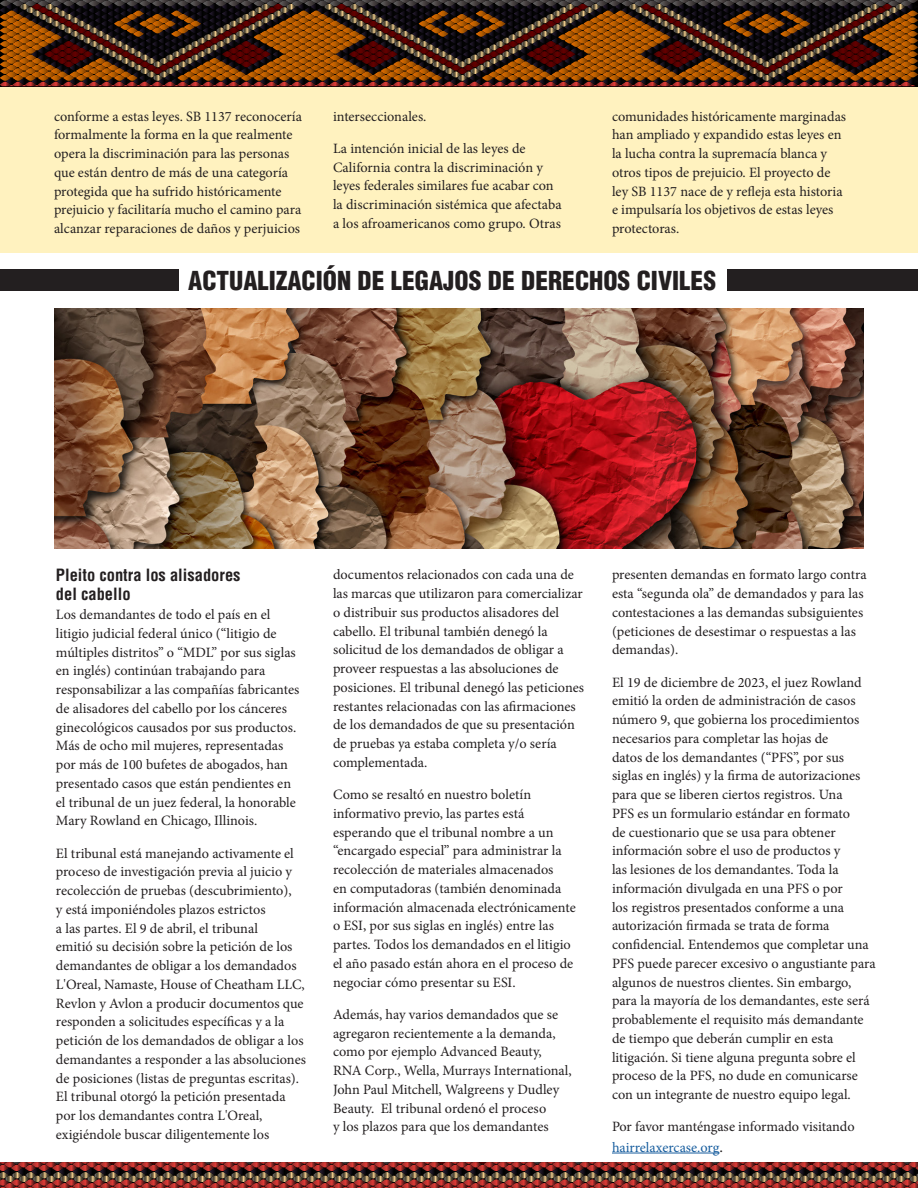
<style>
.page{position:relative;width:918px;height:1188px;background:#fff}
.page>*{position:absolute;margin:0;border:0;box-sizing:border-box;transform-origin:0 0}
.t1{font:900 condensed 25.5px "Helvetica LT Std";color:#231f20}
.t2{font:700 condensed 16.5px "Helvetica LT Std";color:#231f20}
.New_Body{font:14.25px/18.8px "Minion Pro";color:#231f20}
.s1{color:#175d9e}
.s2{font-size:15.75px}
</style>
<div class="page">
<div style="left:0;top:0;width:918px;height:253px;background:#fff2bf"></div>
<svg style="left:0;top:0;width:918px;height:86px;background:#562d12"></svg>
<svg style="left:0;top:1162px;width:918px;height:26px;background:#76342c"></svg>
<hr style="left:612px;top:1153px;width:107px;height:1px;background:#175d9e">
<div style="left:727px;top:269px;width:191px;height:22px;background:#231f20"></div>
<div style="left:0;top:269px;width:178px;height:22px;background:#231f20"></div>
<img style="left:54px;top:309px;width:810px;height:240px">
<p class="New_Body" style="left:54px;top:107px;width:250px">conforme a estas leyes. SB 1137 reconocería formalmente la forma en la que realmente opera la discriminación para las personas que están dentro de más de una categoría protegida que ha sufrido históricamente prejuicio y facilitaría mucho el camino para alcanzar reparaciones de daños y perjuicios</p>
<p class="New_Body" style="left:333px;top:107px;width:95px">interseccionales.</p>
<p class="New_Body" style="left:333px;top:139px;width:230px">La intención inicial de las leyes de California contra la discriminación y leyes federales similares fue acabar con la discriminación sistémica que afectaba a los afroamericanos como grupo. Otras</p>
<p class="New_Body" style="left:612px;top:107px;width:236px">comunidades históricamente marginadas han ampliado y expandido estas leyes en la lucha contra la supremacía blanca y otros tipos de prejuicio. El proyecto de ley SB 1137 nace de y refleja esta historia e impulsaría los objetivos de estas leyes protectoras.</p>
<p class="t1" style="left:188px;top:265px;width:529px">ACTUALIZACIÓN DE LEGAJOS DE DERECHOS CIVILES</p>
<p class="t2" style="left:56px;top:564px;width:186px">Pleito contra los alisadores</p>
<p class="t2" style="left:56px;top:584px;width:76px">del cabello</p>
<p class="New_Body" style="left:56px;top:605px;width:245px">Los demandantes de todo el país en el litigio judicial federal único (“litigio de múltiples distritos” o “MDL” por sus siglas en inglés) continúan trabajando para responsabilizar a las compañías fabricantes de alisadores del cabello por los cánceres ginecológicos causados por sus productos.<br>Más de ocho mil mujeres, representadas por más de 100 bufetes de abogados, han presentado casos que están pendientes en el tribunal de un juez federal, la honorable Mary Rowland en Chicago, Illinois.</p>
<p class="New_Body" style="left:56px;top:844px;width:252px">El tribunal está manejando activamente el proceso de investigación previa al juicio y recolección de pruebas (descubrimiento),<br>y está imponiéndoles plazos estrictos<br>a las partes. El 9 de abril, el tribunal<br>emitió su decisión sobre la petición de los demandantes de obligar a los demandados L'Oreal, Namaste, House of Cheatham LLC, Revlon y Avlon a producir documentos que responden a solicitudes específicas y a la petición de los demandados de obligar a los demandantes a responder a las absoluciones de posiciones (listas de preguntas escritas).<br>El tribunal otorgó la petición presentada por los demandantes contra L'Oreal, exigiéndole buscar diligentemente los</p>
<p class="New_Body" style="left:333px;top:565px;width:253px">documentos relacionados con cada una de las marcas que utilizaron para comercializar o distribuir sus productos alisadores del cabello. El tribunal también denegó la solicitud de los demandados de obligar a proveer respuestas a las absoluciones de posiciones. El tribunal denegó las peticiones restantes relacionadas con las afirmaciones de los demandados de que su presentación de pruebas ya estaba completa y/o sería complementada.</p>
<p class="New_Body" style="left:333px;top:785px;width:244px">Como se resaltó en nuestro boletín informativo previo, las partes está esperando que el tribunal nombre a un “encargado especial” para administrar la recolección de materiales almacenados<br>en computadoras (también denominada información almacenada electrónicamente o ESI, por sus siglas en inglés) entre las partes. Todos los demandados en el litigio el año pasado están ahora en el proceso de negociar cómo presentar su ESI.</p>
<p class="New_Body" style="left:333px;top:1005px;width:240px">Además, hay varios demandados que se agregaron recientemente a la demanda, como por ejemplo Advanced Beauty, RNA Corp., Wella, Murrays International, John Paul Mitchell, Walgreens y Dudley Beauty. El tribunal ordenó el proceso<br>y los plazos para que los demandantes</p>
<p class="New_Body" style="left:612px;top:565px;width:256px">presenten demandas en formato largo contra esta “segunda ola” de demandados y para las contestaciones a las demandas subsiguientes (peticiones de desestimar o respuestas a las demandas).</p>
<p class="New_Body" style="left:612px;top:673px;width:265px">El 19 de diciembre de 2023, el juez Rowland emitió la orden de administración de casos número 9, que gobierna los procedimientos necesarios para completar las hojas de<br>datos de los demandantes (“PFS”, por sus siglas en inglés) y la firma de autorizaciones para que se liberen ciertos registros. Una<br>PFS es un formulario estándar en formato<br>de cuestionario que se usa para obtener información sobre el uso de productos y<br>las lesiones de los demandantes. Toda la información divulgada en una PFS o por<br>los registros presentados conforme a una autorización firmada se trata de forma confidencial. Entendemos que completar una PFS puede parecer excesivo o angustiante para algunos de nuestros clientes. Sin embargo, para la mayoría de los demandantes, este será probablemente el requisito más demandante de tiempo que deberán cumplir en esta litigación. Si tiene alguna pregunta sobre el proceso de la PFS, no dude en comunicarse con un integrante de nuestro equipo legal.</p>
<p class="New_Body" style="left:612px;top:1117px;width:244px;line-height:20.2px">Por favor manténgase informado visitando <span class="s1">hairrelaxercase.org</span><span class="s2">.</span></p>
</div>
